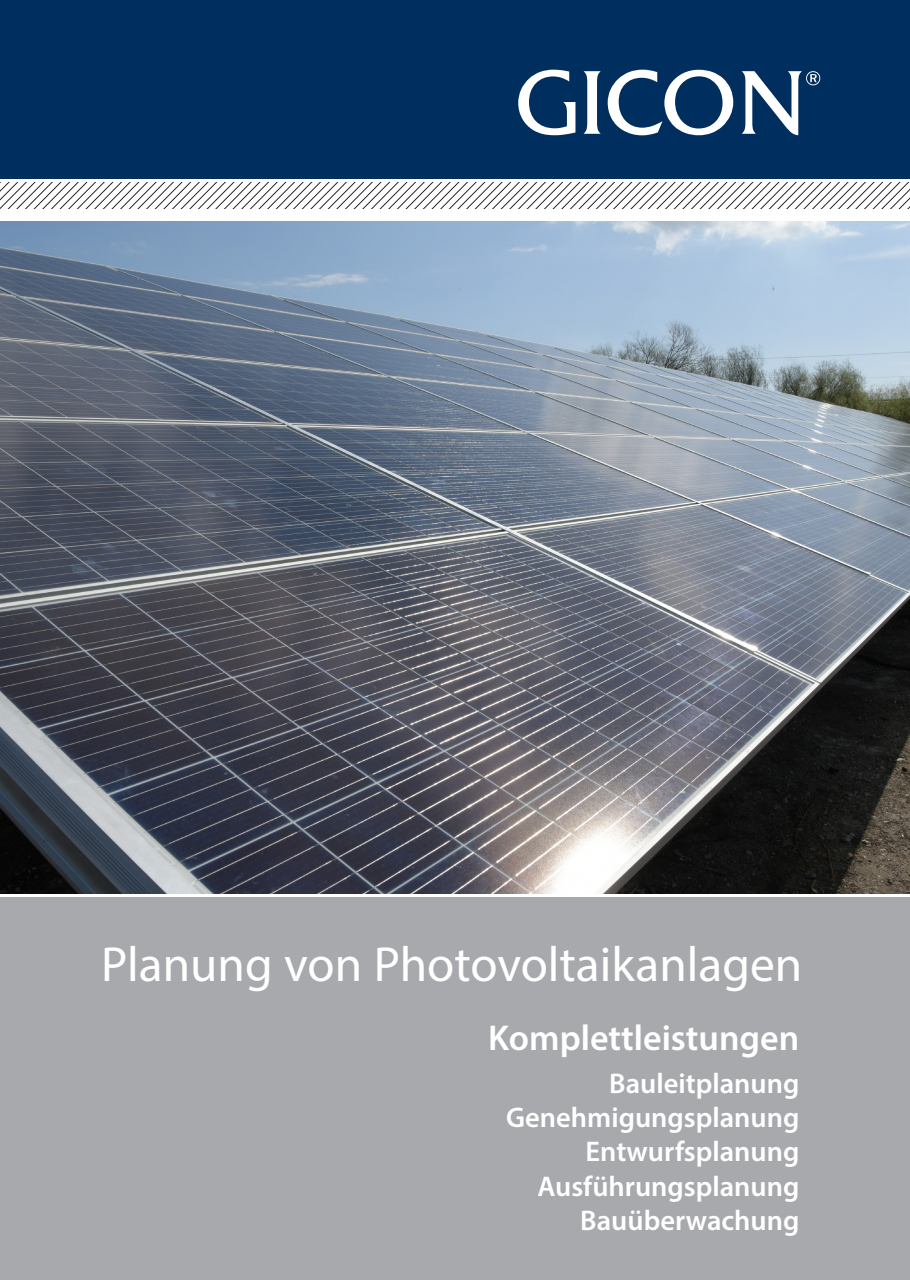
<style>
.page{position:relative;width:910px;height:1280px;background:#fff}
.page>*{position:absolute;margin:0;border:0;box-sizing:border-box;transform-origin:0 0}
.t1{font:49.5px "Myriad Pro";color:#fff}
.t2{font:600 36px "Myriad Pro";color:#fff}
.t3{font:600 28.5px/34.2px "Myriad Pro";color:#fff;text-align:right}
</style>
<div class="page">
<div style="left:0;top:0;width:910px;height:179px;background:#002e5e"></div>
<svg style="left:518px;top:70px;width:57px;height:65px"></svg>
<svg style="left:584px;top:71px;width:17px;height:63px"></svg>
<svg style="left:608px;top:70px;width:125px;height:65px"></svg>
<svg style="left:742px;top:71px;width:78px;height:64px"></svg>
<img style="left:0;top:221px;width:910px;height:672px">
<div style="left:0;top:897px;width:910px;height:383px;background:#a8a9ad"></div>
<img style="left:0;top:183px;width:910px;height:25px">
<h1 class="t1" style="left:101px;top:934px;width:703px">Planung von Photovoltaikanlagen</h1>
<p class="t2" style="left:488px;top:1015px;width:313px">Komplettleistungen</p>
<p class="t3" style="left:506px;top:1065px;width:295px">Bauleitplanung<br>Genehmigungsplanung<br>Entwurfsplanung<br>Ausführungsplanung<br>Bauüberwachung</p>
</div>
